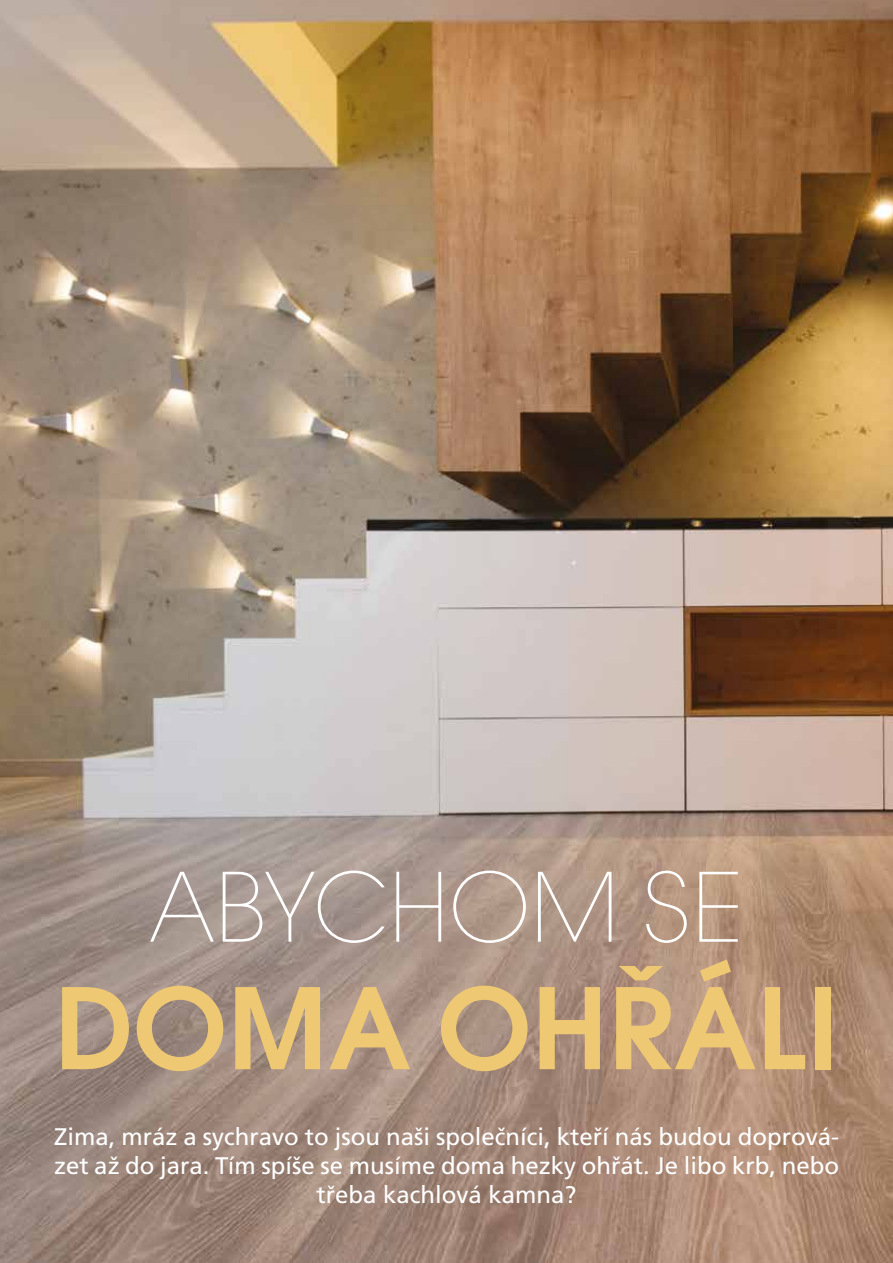
<style>
.page{position:relative;width:893px;height:1263px;background:#fff}
.page>*{position:absolute;margin:0;border:0;box-sizing:border-box;transform-origin:0 0}
.t1{font:111px "Avant Garde Gothic Dm ITC";letter-spacing:.01em;color:#eec872}
.t2{font:94.5px "Avant Garde Gothic Ex Lt ITC";letter-spacing:.01em;color:#fff}
.t3{font:24px/28.8px "Frutiger OT";color:#fff;text-align:center}
</style>
<div class="page">
<img style="left:0;top:0;width:893px;height:1263px">
<h2 class="t2" style="left:150px;top:850px;width:595px">ABYCHOM SE</h2>
<h1 class="t1" style="left:55px;top:957px;width:785px">DOMA OHŘÁLI</h1>
<p class="t3" style="left:54px;top:1123px;width:786px">Zima, mráz a sychravo to jsou naši společníci, kteří nás budou doprová&shy;zet až do jara. Tím spíše se musíme doma hezky ohřát. Je libo krb, nebo třeba kachlová kamna?</p>
</div>
